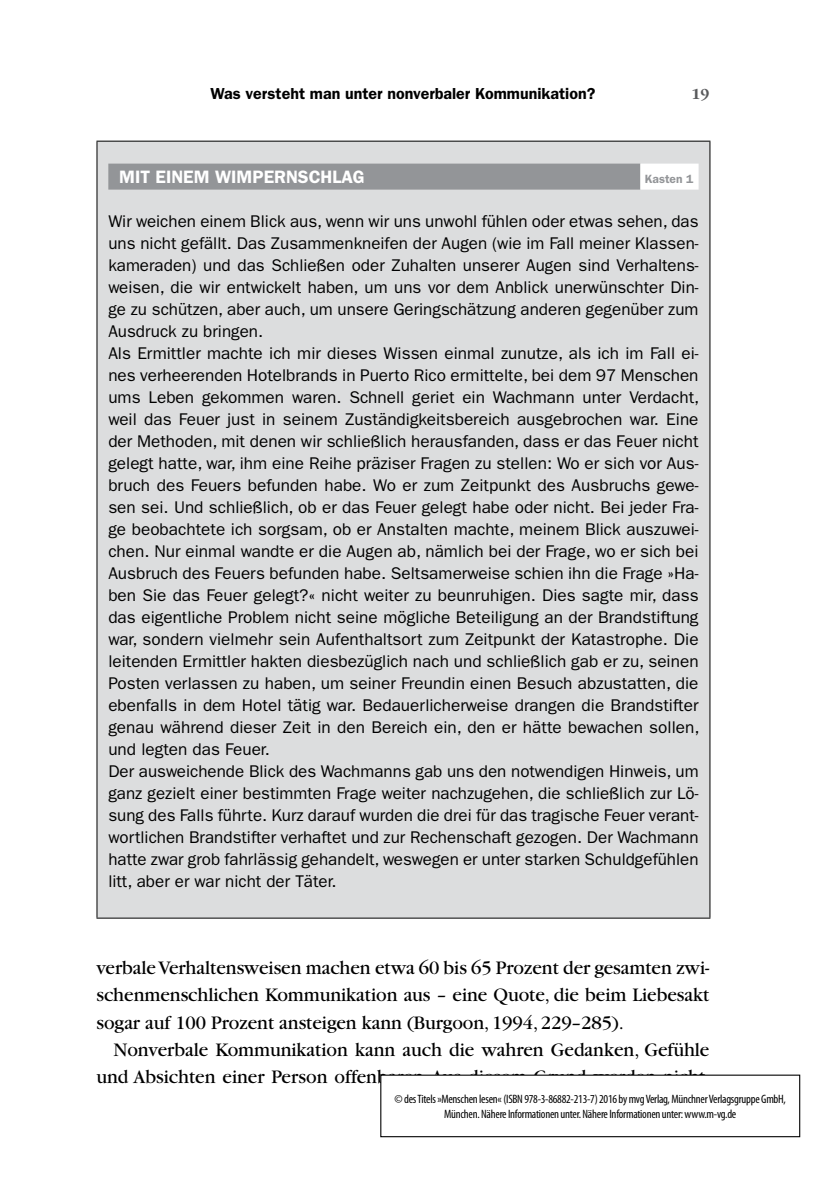
<style>
.page{position:relative;width:840px;height:1191px;background:#fff}
.page>*{position:absolute;margin:0;border:0;box-sizing:border-box;transform-origin:0 0}
.t1{font:20px/27.4px "Garamond";letter-spacing:-.005em;color:#000;text-align:justify}
.t2{font:600 18px "Franklin Gothic";color:#fff}
.t3{font:17px/22px "Franklin Gothic";color:#000}
.t4{font:600 16px "Franklin Gothic";color:#000}
.t5{font:700 16px "Garamond";color:#58595b}
.t6{font:condensed 12.2px/14.6px "Myriad Pro";letter-spacing:-.02em;color:#000;text-align:center}
.t7{font:600 12px "Franklin Gothic";color:#939598}
</style>
<div class="page">
<div style="left:97px;top:141px;width:612px;height:777px;background:#dcddde"></div>
<hr style="left:96px;top:141px;width:614px;height:1px;background:#000">
<hr style="left:96px;top:142px;width:1px;height:775px;background:#000">
<hr style="left:709px;top:142px;width:1px;height:775px;background:#000">
<hr style="left:96px;top:917px;width:614px;height:1px;background:#000">
<div style="left:108px;top:164px;width:532px;height:26px;background:#939598"></div>
<div style="left:640px;top:164px;width:58px;height:26px;background:#fff"></div>
<div style="left:380px;top:1074px;width:419px;height:63px;border:1px solid #000"></div>
<p class="t4" style="left:210px;top:84px;width:386px">Was versteht man unter nonverbaler Kommunikation?</p>
<p class="t5" style="left:691px;top:85px;width:19px">19</p>
<p class="t2" style="left:119px;top:166px;width:247px">MIT EINEM WIMPERNSCHLAG</p>
<p class="t7" style="left:644px;top:171px;width:50px">Kasten 1</p>
<p class="t3" style="left:108px;top:210px;width:592px">Wir weichen einem Blick aus, wenn wir uns unwohl fühlen oder etwas sehen, das uns nicht gefällt. Das Zusammenkneifen der Augen (wie im Fall meiner Klassen&shy;kameraden) und das Schließen oder Zuhalten unserer Augen sind Verhaltens&shy;weisen, die wir entwickelt haben, um uns vor dem Anblick unerwünschter Din&shy;ge zu schützen, aber auch, um unsere Geringschätzung anderen gegenüber zum Ausdruck zu bringen.<br>Als Ermittler machte ich mir dieses Wissen einmal zunutze, als ich im Fall ei&shy;nes verheerenden Hotelbrands in Puerto Rico ermittelte, bei dem 97 Menschen ums Leben gekommen waren. Schnell geriet ein Wachmann unter Verdacht, weil das Feuer just in seinem Zuständigkeitsbereich ausgebrochen war. Eine der Methoden, mit denen wir schließlich herausfanden, dass er das Feuer nicht gelegt hatte, war, ihm eine Reihe präziser Fragen zu stellen: Wo er sich vor Aus&shy;bruch des Feuers befunden habe. Wo er zum Zeitpunkt des Ausbruchs gewe&shy;sen sei. Und schließlich, ob er das Feuer gelegt habe oder nicht. Bei jeder Fra&shy;ge beobachtete ich sorgsam, ob er Anstalten machte, meinem Blick auszuwei&shy;chen. Nur einmal wandte er die Augen ab, nämlich bei der Frage, wo er sich bei Ausbruch des Feuers befunden habe. Seltsamerweise schien ihn die Frage »Ha&shy;ben Sie das Feuer gelegt?« nicht weiter zu beunruhigen. Dies sagte mir, dass das eigentliche Problem nicht seine mögliche Beteiligung an der Brandstiftung war, sondern vielmehr sein Aufenthaltsort zum Zeitpunkt der Katastrophe. Die leitenden Ermittler hakten diesbezüglich nach und schließlich gab er zu, seinen Posten verlassen zu haben, um seiner Freundin einen Besuch abzustatten, die ebenfalls in dem Hotel tätig war. Bedauerlicherweise drangen die Brandstifter genau während dieser Zeit in den Bereich ein, den er hätte bewachen sollen, und legten das Feuer.<br>Der ausweichende Blick des Wachmanns gab uns den notwendigen Hinweis, um ganz gezielt einer bestimmten Frage weiter nachzugehen, die schließlich zur Lö&shy;sung des Falls führte. Kurz darauf wurden die drei für das tragische Feuer verant&shy;wortlichen Brandstifter verhaftet und zur Rechenschaft gezogen. Der Wachmann hatte zwar grob fahrlässig gehandelt, weswegen er unter starken Schuldgefühlen litt, aber er war nicht der Täter.</p>
<p class="t1" style="left:96px;top:954px;width:614px">verbale Verhaltensweisen machen etwa 60 bis 65 Prozent der gesamten zwi&shy;schenmenschlichen Kommunikation aus – eine Quote, die beim Liebesakt sogar auf 100 Prozent ansteigen kann (Burgoon, 1994, 229–285).</p>
<p class="t1" style="left:96px;top:1036px;width:614px;text-align:right">Nonverbale Kommunikation kann auch die wahren Gedanken, Gefühle und Absichten einer Person offenbaren. Aus diesem Grund werden nicht-</p>
<p class="t6" style="left:394px;top:1092px;width:393px">© des Titels »Menschen lesen« (ISBN 978-3-86882-213-7) 2016 by mvg Verlag, Münchner Verlagsgruppe GmbH,<br>München. Nähere Informationen unter. Nähere Informationen unter: www.m-vg.de</p>
</div>
